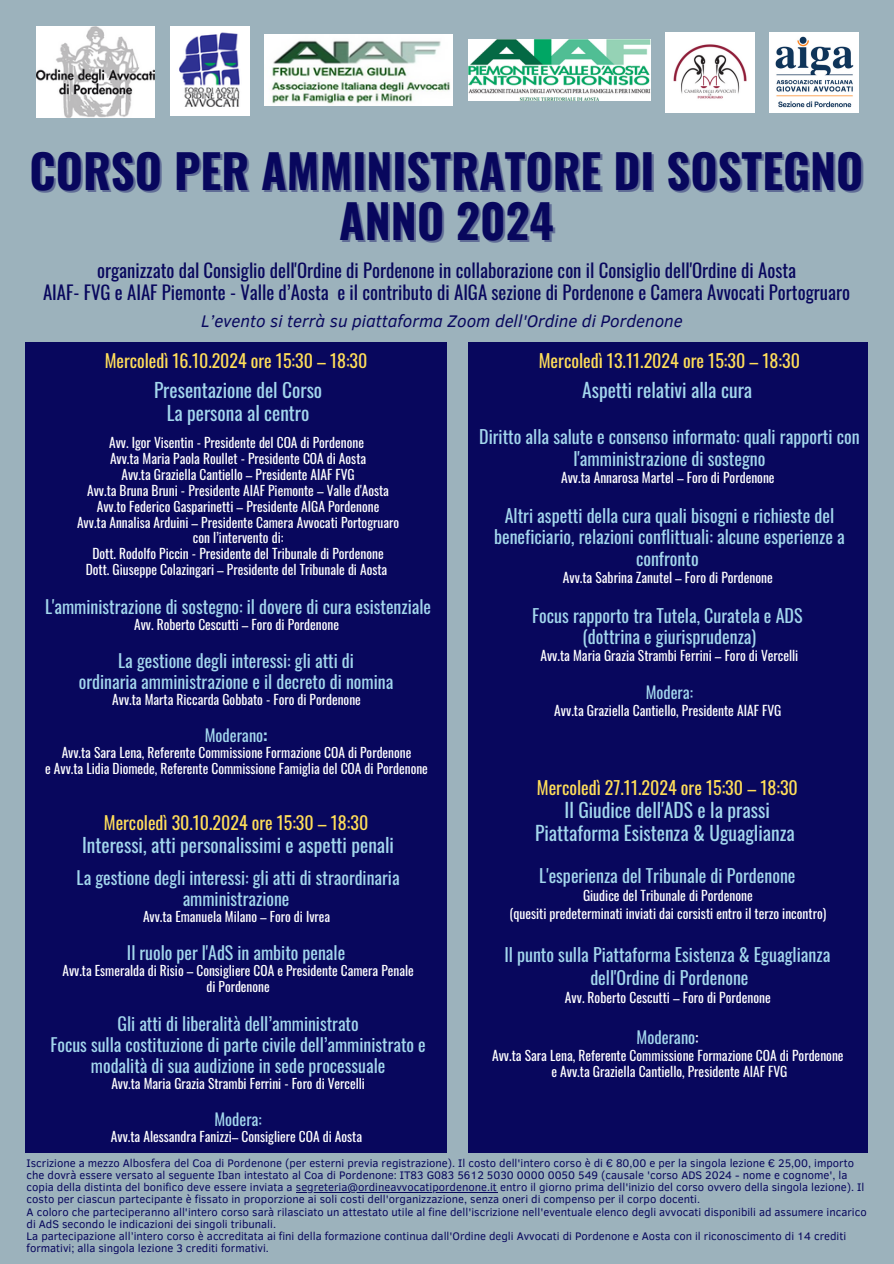
<style>
.page{position:relative;width:894px;height:1264px;background:#fff}
.page>*{position:absolute;margin:0;border:0;box-sizing:border-box;transform-origin:0 0}
.t1{font:700 46.5px "Oswald";color:#08075d}
.t2{font:19.5px/23px "Oswald";color:#a3d7ed;text-align:center}
.t3{font:19.35px/23.2px "Oswald";color:#a3d7ed;text-align:center}
.t4{font:18.75px/21.9px "Oswald";color:#08075d;text-align:center}
.t5{font:18px/21.5px "Oswald";color:#a3d7ed;text-align:center}
.t6{font:18px "Oswald";color:#ffde59}
.t7{font:17.85px/21.1px "Oswald";color:#a3d7ed;text-align:center}
.t8{font:17.85px "Oswald";color:#ffde59}
.t9{font:italic 17.25px "Clear Sans";color:#08075d}
.t10{font:16.5px "Oswald";color:#a3d7ed}
.t11{font:16.35px "Oswald";color:#a3d7ed}
.t12{font:13.5px/15.9px "Oswald";color:#fff;text-align:center}
.t13{font:13.35px/15.9px "Oswald";color:#fff;text-align:center}
.t14{font:11.25px/12.1px "Clear Sans";color:#08075d}
.s1{font-weight:700}
.s2{color:#fff}
</style>
<div class="page">
<div style="left:0;top:0;width:893px;height:1263px;background:#9cb2bc"></div>
<div style="left:468px;top:342px;width:399px;height:810px;background:#08075d"></div>
<div style="left:25px;top:342px;width:421px;height:810px;background:#08075d"></div>
<img style="left:37px;top:26px;width:118px;height:92px">
<img style="left:265px;top:34px;width:187px;height:71px">
<img style="left:171px;top:26px;width:78px;height:89px">
<img style="left:769px;top:32px;width:89px;height:80px">
<img style="left:665px;top:32px;width:89px;height:80px">
<img style="left:468px;top:40px;width:182px;height:61px">
<hr style="left:296px;top:1192px;width:201px;height:1px;background:#08075d">
<h4 class="t1" style="left:30px;top:134px;width:835px">CORSO PER AMMINISTRATORE DI SOSTEGNO</h4>
<p class="t1" style="left:339px;top:185px;width:216px">ANNO 2024</p>
<p class="t4" style="left:43px;top:258px;width:808px">organizzato dal Consiglio dell'Ordine di Pordenone in collaborazione con il Consiglio dell'Ordine di Aosta<br>AIAF- FVG e AIAF Piemonte - Valle d’Aosta e il contributo di AIGA sezione di Pordenone e Camera Avvocati Portogruaro</p>
<p class="t9" style="left:201px;top:308px;width:483px">L’evento si terrà su piattaforma Zoom dell'Ordine di Pordenone</p>
<h4 class="t6" style="left:538px;top:346px;width:263px">Mercoledì 13.11.2024 ore 15:30 – 18:30</h4>
<h2 class="t2" style="left:582px;top:378px;width:171px">Aspetti relativi alla cura</h2>
<h2 class="t5" style="left:479px;top:425px;width:382px">Diritto alla salute e consenso informato: quali rapporti con l'amministrazione di sostegno</h2>
<h2 class="t12" style="left:561px;top:468px;width:215px">Avv.ta Annarosa Martel – Foro di Pordenone</h2>
<h2 class="t5" style="left:494px;top:504px;width:352px">Altri aspetti della cura quali bisogni e richieste del beneficiario, relazioni conflittuali: alcune esperienze a confronto</h2>
<h2 class="t12" style="left:562px;top:568px;width:211px">Avv.ta Sabrina Zanutel – Foro di Pordenone</h2>
<h2 class="t5" style="left:532px;top:604px;width:272px">Focus rapporto tra Tutela, Curatela e ADS (dottrina e giurisprudenza)</h2>
<h2 class="t12" style="left:540px;top:647px;width:259px">Avv.ta Maria Grazia Strambi Ferrini – Foro di Vercelli</h2>
<h4 class="t11" style="left:645px;top:679px;width:49px">Modera:</h4>
<h4 class="t12" style="left:554px;top:702px;width:228px">Avv.ta Graziella Cantiello, Presidente AIAF FVG</h4>
<h1 class="t8" style="left:105px;top:347px;width:264px">Mercoledì 16.10.2024 ore 15:30 – 18:30</h1>
<p class="t3" style="left:154px;top:378px;width:170px">Presentazione del Corso<br>La persona al centro</p>
<h2 class="t12" style="left:77px;top:434px;width:323px">Avv. Igor Visentin - Presidente del COA di Pordenone<br>Avv.ta Maria Paola Roullet - Presidente COA di Aosta<br>Avv.ta Graziella Cantiello – Presidente AIAF FVG<br>Avv.ta Bruna Bruni - Presidente AIAF Piemonte – Valle d'Aosta Avv.to Federico Gasparinetti – Presidente AIGA Pordenone<br>Avv.ta Annalisa Arduini – Presidente Camera Avvocati Portogruaro con l’intervento di:<br>Dott. Rodolfo Piccin - Presidente del Tribunale di Pordenone<br>Dott. Giuseppe Colazingari – Presidente del Tribunale di Aosta</h2>
<p class="t7" style="left:45px;top:595px;width:387px">L'amministrazione di sostegno: il dovere di cura esistenziale</p>
<p class="t12" style="left:134px;top:615px;width:206px">Avv. Roberto Cescutti – Foro di Pordenone</p>
<h2 class="t7" style="left:79px;top:649px;width:316px">La gestione degli interessi: gli atti di<br>ordinaria amministrazione e il decreto di nomina</h2>
<h2 class="t12" style="left:112px;top:691px;width:250px">Avv.ta Marta Riccarda Gobbato - Foro di Pordenone</h2>
<h2 class="t10" style="left:205px;top:722px;width:65px">Moderano<span class="s1">:</span></h2>
<h2 class="t12" style="left:45px;top:744px;width:384px">Avv.ta Sara Lena, Referente Commissione Formazione COA di Pordenone<br>e Avv.ta Lidia Diomede, Referente Commissione Famiglia del COA di Pordenone</h2>
<h4 class="t8" style="left:104px;top:808px;width:266px">Mercoledì 30.10.2024 ore 15:30 – 18:30</h4>
<h4 class="t3" style="left:82px;top:832px;width:313px">Interessi, atti personalissimi e aspetti penali</h4>
<h4 class="t7" style="left:77px;top:866px;width:324px">La gestione degli interessi: gli atti di straordinaria amministrazione</h4>
<h2 class="t13" style="left:143px;top:907px;width:188px">Avv.ta Emanuela Milano – Foro di Ivrea</h2>
<h2 class="t7" style="left:127px;top:941px;width:220px">Il ruolo per l'AdS in ambito penale</h2>
<h2 class="t13" style="left:62px;top:962px;width:352px">Avv.ta Esmeralda di Risio – Consigliere COA e Presidente Camera Penale di Pordenone</h2>
<h2 class="t7" style="left:50px;top:1011px;width:377px">Gli atti di liberalità dell’amministrato<br>Focus sulla costituzione di parte civile dell’amministrato e</h2>
<h4 class="t7" style="left:91px;top:1054px;width:296px">modalità di sua audizione in sede processuale</h4>
<h4 class="t13" style="left:111px;top:1074px;width:255px">Avv.ta Maria Grazia Strambi Ferrini - Foro di Vercelli</h4>
<h4 class="t11" style="left:214px;top:1106px;width:49px">Modera:</h4>
<h4 class="t12" style="left:111px;top:1127px;width:253px">Avv.ta Alessandra Fanizzi– Consigliere COA di Aosta</h4>
<h2 class="t14" style="left:27px;top:1156px;width:838px">Iscrizione a mezzo Albosfera del Coa di Pordenone (per esterni previa registrazione). Il costo dell'intero corso è di € 80,00 e per la singola lezione € 25,00, importo che dovrà essere versato al seguente Iban intestato al Coa di Pordenone: IT83 G083 5612 5030 0000 0050 549 (causale 'corso ADS 2024 - nome e cognome', la copia della distinta del bonifico deve essere inviata a segreteria@ordineavvocatipordenone.it entro il giorno prima dell'inizio del corso ovvero della singola lezione). Il</h2>
<h4 class="t14" style="left:27px;top:1192px;width:841px">costo per ciascun partecipante è fissato in proporzione ai soli costi dell'organizzazione, senza oneri di compenso per il corpo docenti.<br>A coloro che parteciperanno all'intero corso sarà rilasciato un attestato utile al fine dell'iscrizione nell'eventuale elenco degli avvocati disponibili ad assumere incarico di AdS secondo le indicazioni dei singoli tribunali.</h4>
<h2 class="t14" style="left:27px;top:1229px;width:821px">La partecipazione all’intero corso è accreditata ai fini della formazione continua dall'Ordine degli Avvocati di Pordenone e Aosta con il riconoscimento di 14 crediti formativi; alla singola lezione 3 crediti formativi.</h2>
<h4 class="t6" style="left:536px;top:773px;width:262px">Mercoledì 27.11.2024 ore 15:30 – 18:30</h4>
<h4 class="t2" style="left:535px;top:798px;width:261px">Il Giudice dell'ADS e la prassi<br>Piattaforma Esistenza &amp; Uguaglianza</h4>
<h2 class="t5" style="left:539px;top:864px;width:258px">L'esperienza del Tribunale di Pordenone</h2>
<h2 class="t12" style="left:509px;top:886px;width:318px;line-height:17.5px">Giudice del Tribunale di Pordenone<br>(quesiti predeterminati inviati dai corsisti entro il terzo incontro)</h2>
<h4 class="t5" style="left:504px;top:942px;width:327px;line-height:23px">Il punto sulla Piattaforma Esistenza &amp; Eguaglianza dell'Ordine di Pordenone</h4>
<h4 class="t12" style="left:564px;top:989px;width:207px">Avv. Roberto Cescutti – Foro di Pordenone</h4>
<h2 class="t10" style="left:636px;top:1024px;width:63px">Moderano<span class="s2">:</span></h2>
<h2 class="t12" style="left:492px;top:1046px;width:353px">Avv.ta Sara Lena, Referente Commissione Formazione COA di Pordenone e Avv.ta Graziella Cantiello, Presidente AIAF FVG</h2>
</div>
